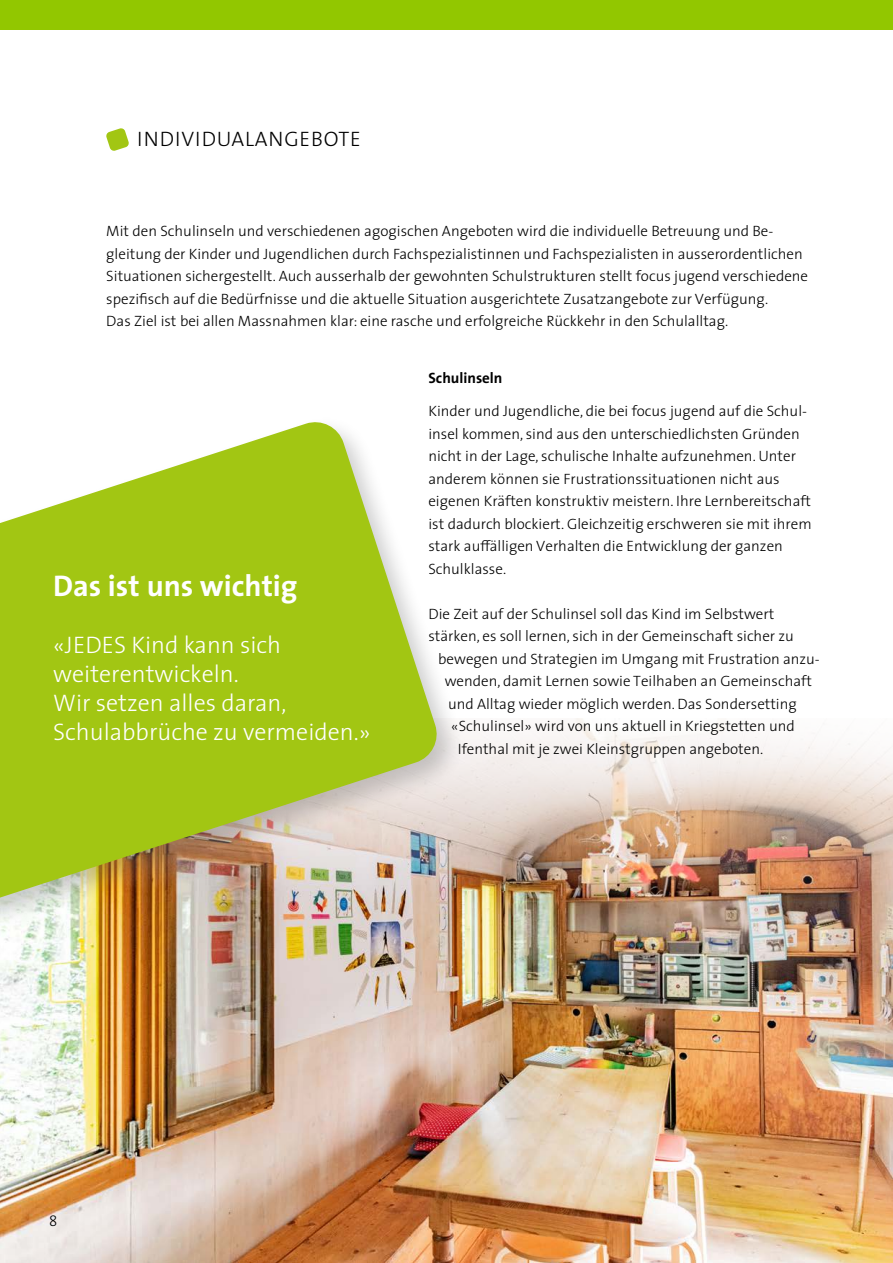
<style>
.page{position:relative;width:893px;height:1263px;background:#fff}
.page>*{position:absolute;margin:0;border:0;box-sizing:border-box;transform-origin:0 0}
.t1{font:700 30px "The Sans";color:#fff}
.t2{font:300 24px/28.8px "The Sans";color:#fff}
.t3{font:300 21px "The Sans";letter-spacing:.04em;color:#000}
.t4{font:300 15px/22.5px "The Sans";color:#000}
.t5{font:700 15px "The Sans";color:#000}
</style>
<div class="page">
<img style="left:0;top:718px;width:893px;height:545px">
<div style="left:0;top:0;width:893px;height:30px;background:#92c700"></div>
<svg style="left:106px;top:128px;width:23px;height:23px"></svg>
<div style="left:0;top:414px;width:465px;height:514px;background:#000;opacity:.2"></div>
<svg style="left:0;top:419px;width:440px;height:484px;background:#b6cb4e"></svg>
<h3 class="t3" style="left:137px;top:122px;width:225px">INDIVIDUALANGEBOTE</h3>
<p class="t4" style="left:106px;top:219px;width:703px">Mit den Schulinseln und verschiedenen agogischen Angeboten wird die individuelle Betreuung und Be&shy;gleitung der Kinder und Jugendlichen durch Fachspezialistinnen und Fachspezialisten in ausserordentlichen Situationen sichergestellt. Auch ausserhalb der gewohnten Schulstrukturen stellt focus jugend verschiedene spezifisch auf die Bedürfnisse und die aktuelle Situation ausgerichtete Zusatzangebote zur Verfügung.<br>Das Ziel ist bei allen Massnahmen klar: eine rasche und erfolgreiche Rückkehr in den Schulalltag.</p>
<h1 class="t1" style="left:53px;top:561px;width:246px">Das ist uns wichtig</h1>
<h2 class="t2" style="left:53px;top:630px;width:319px">«JEDES Kind kann sich weiterentwickeln.<br>Wir setzen alles daran,<br>Schulabbrüche zu vermeiden.»</h2>
<p class="t5" style="left:428px;top:365px;width:76px">Schulinseln</p>
<p class="t4" style="left:428px;top:399px;width:385px">Kinder und Jugendliche, die bei focus jugend auf die Schul&shy;insel kommen, sind aus den unterschiedlichsten Gründen nicht in der Lage, schulische Inhalte aufzunehmen. Unter anderem können sie Frustrationssituationen nicht aus eigenen Kräften konstruktiv meistern. Ihre Lernbereitschaft ist dadurch blockiert. Gleichzeitig erschweren sie mit ihrem stark auffälligen Verhalten die Entwicklung der ganzen Schulklasse.</p>
<p class="t4" style="left:428px;top:602px;width:347px">Die Zeit auf der Schulinsel soll das Kind im Selbstwert</p>
<p class="t4" style="left:428px;top:624px;width:367px">stärken, es soll lernen, sich in der Gemeinschaft sicher zu</p>
<p class="t4" style="left:438px;top:647px;width:383px">bewegen und Strategien im Umgang mit Frustration anzu-</p>
<p class="t4" style="left:445px;top:669px;width:369px">wenden, damit Lernen sowie Teilhaben an Gemeinschaft</p>
<p class="t4" style="left:448px;top:692px;width:350px">und Alltag wieder möglich werden. Das Sondersetting</p>
<p class="t4" style="left:451px;top:714px;width:345px">«Schulinsel» wird von uns aktuell in Kriegstetten und</p>
<p class="t4" style="left:458px;top:737px;width:307px">Ifenthal mit je zwei Kleinstgruppen angeboten.</p>
<p class="t4" style="left:49px;top:1209px;width:10px">8</p>
</div>
